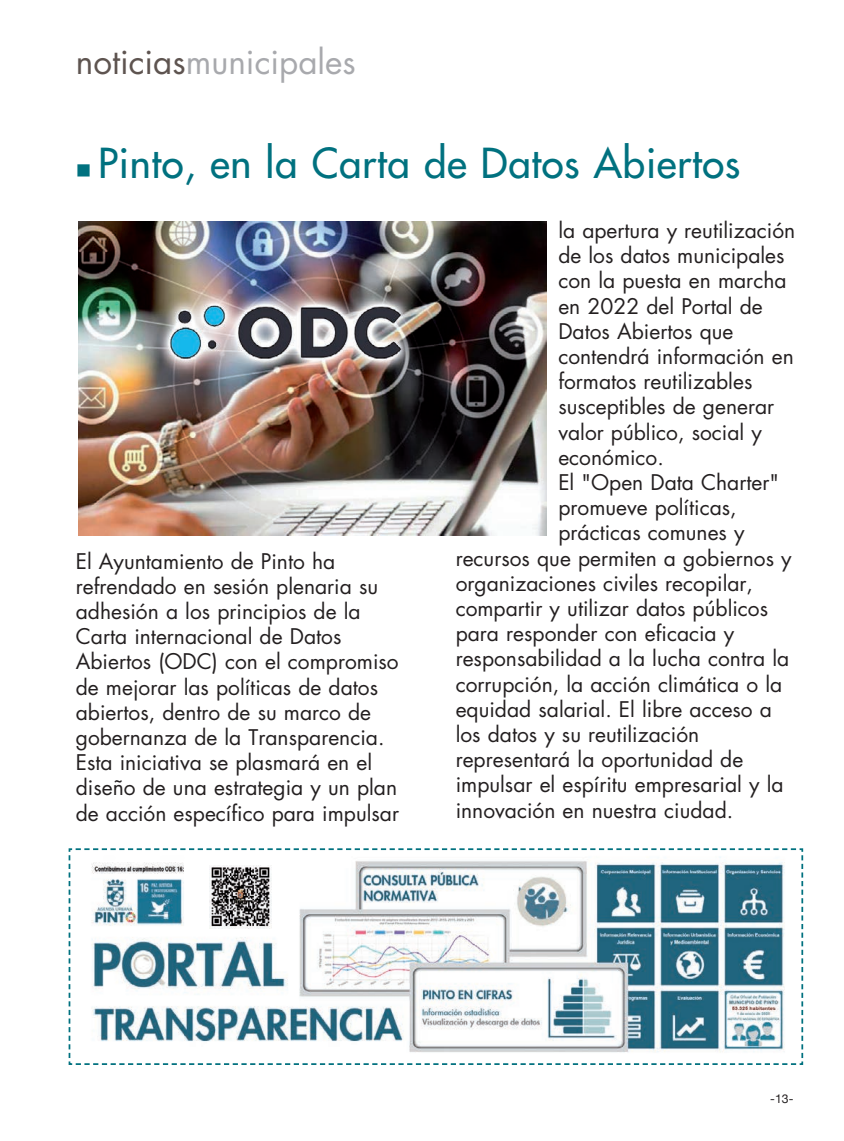
<style>
.page{position:relative;width:844px;height:1141px;background:#fff}
.page>*{position:absolute;margin:0;border:0;box-sizing:border-box;transform-origin:0 0}
.t1{font:500 40.25px "Futura Std";letter-spacing:.015em;color:#00717f}
.t2{font:33.25px "Futura Std";color:#a8a9ad}
.t3{font:21px/25.2px "Futura Std";color:#231f20}
.t4{font:12.25px "Helvetica Neue";color:#231f20}
.s1{color:#5e5450}
</style>
<div class="page">
<svg style="left:68px;top:848px;width:735px;height:217px"></svg>
<img style="left:78px;top:221px;width:468px;height:315px">
<div style="left:204px;top:863px;width:70px;height:66px;background:#fff"></div>
<img style="left:209px;top:866px;width:63px;height:62px">
<h2 class="t2" style="left:76px;top:47px;width:281px"><span class="s1">noticias</span>municipales</h2>
<h1 class="t1" style="left:76px;top:143px;width:666px">■ Pinto, en la Carta de Datos Abiertos</h1>
<p class="t3" style="left:76px;top:550px;width:325px">El Ayuntamiento de Pinto ha refrendado en sesión plenaria su adhesión a los principios de la<br>Carta internacional de Datos<br>Abiertos (ODC) con el compromiso de mejorar las políticas de datos abiertos, dentro de su marco de gobernanza de la Transparencia.<br>Esta iniciativa se plasmará en el diseño de una estrategia y un plan de acción específico para impulsar</p>
<p class="t3" style="left:558px;top:219px;width:238px">la apertura y reutilización</p>
<p class="t3" style="left:558px;top:245px;width:228px">de los datos municipales</p>
<p class="t3" style="left:558px;top:270px;width:230px">con la puesta en marcha</p>
<p class="t3" style="left:558px;top:295px;width:206px">en 2022 del Portal de</p>
<p class="t3" style="left:558px;top:320px;width:177px">Datos Abiertos que</p>
<p class="t3" style="left:558px;top:345px;width:237px">contendrá información en</p>
<p class="t3" style="left:558px;top:371px;width:195px">formatos reutilizables</p>
<p class="t3" style="left:558px;top:396px;width:217px">susceptibles de generar</p>
<p class="t3" style="left:558px;top:421px;width:205px">valor público, social y</p>
<p class="t3" style="left:558px;top:446px;width:107px">económico.</p>
<p class="t3" style="left:558px;top:471px;width:222px">El "Open Data Charter"</p>
<p class="t3" style="left:558px;top:497px;width:180px">promueve políticas,</p>
<p class="t3" style="left:558px;top:522px;width:188px">prácticas comunes y</p>
<p class="t3" style="left:455px;top:547px;width:337px">recursos que permiten a gobiernos y</p>
<p class="t3" style="left:455px;top:572px;width:299px">organizaciones civiles recopilar,</p>
<p class="t3" style="left:455px;top:597px;width:314px">compartir y utilizar datos públicos</p>
<p class="t3" style="left:455px;top:623px;width:280px">para responder con eficacia y</p>
<p class="t3" style="left:455px;top:648px;width:335px">responsabilidad a la lucha contra la</p>
<p class="t3" style="left:455px;top:673px;width:328px">corrupción, la acción climática o la</p>
<p class="t3" style="left:455px;top:698px;width:318px">equidad salarial. El libre acceso a</p>
<p class="t3" style="left:455px;top:723px;width:245px">los datos y su reutilización</p>
<p class="t3" style="left:455px;top:749px;width:289px">representará la oportunidad de</p>
<p class="t3" style="left:455px;top:774px;width:329px">impulsar el espíritu empresarial y la</p>
<p class="t3" style="left:455px;top:799px;width:279px">innovación en nuestra ciudad.</p>
<p class="t4" style="left:770px;top:1090px;width:25px">-13-</p>
</div>
